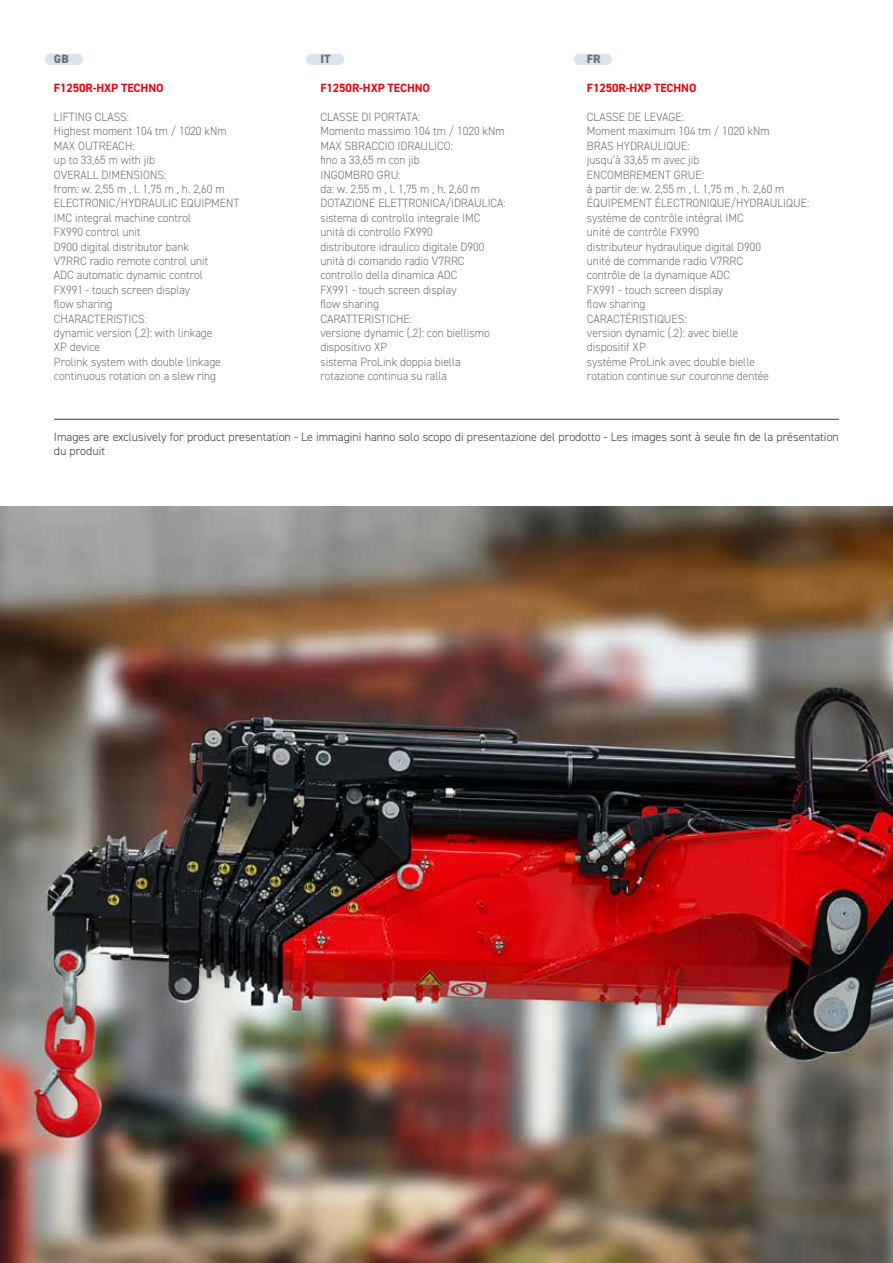
<style>
.page{position:relative;width:893px;height:1263px;background:#fff}
.page>*{position:absolute;margin:0;border:0;box-sizing:border-box;transform-origin:0 0}
.t1{font:300 12px/14.4px "DIN2014";color:#706f6f;scale:.96 1}
.t2{font:300 12px/14.4px "DIN2014";color:#3c3c3b}
.t3{font:700 12px "DIN2014";letter-spacing:-.01em;color:#e30613}
.t4{font:800 12px "DIN2014";color:#706f6f}
</style>
<div class="page">
<img style="left:0;top:506px;width:893px;height:757px">
<div style="left:45px;top:54px;width:38px;height:11px;background:#d9e5ec;border-radius:6px"></div>
<div style="left:306px;top:54px;width:38px;height:11px;background:#d9e5ec;border-radius:6px"></div>
<div style="left:574px;top:54px;width:38px;height:11px;background:#d9e5ec;border-radius:6px"></div>
<hr style="left:54px;top:419px;width:785px;height:1px;background:#3c3c3b">
<p class="t4" style="left:54px;top:51px;width:16px">GB</p>
<p class="t3" style="left:54px;top:80px;width:111px">F1250R-HXP TECHNO</p>
<p class="t1" style="left:54px;top:110px;width:195px">LIFTING CLASS:<br>Highest moment 104 tm / 1020 kNm<br>MAX OUTREACH:<br>up to 33,65 m with jib<br>OVERALL DIMENSIONS:<br>from: w. 2,55 m , l. 1,75 m , h. 2,60 m<br>ELECTRONIC/HYDRAULIC EQUIPMENT<br>IMC integral machine control<br>FX990 control unit<br>D900 digital distributor bank<br>V7RRC radio remote control unit<br>ADC automatic dynamic control<br>FX991 - touch screen display<br>flow sharing<br>CHARACTERISTICS:<br>dynamic version (.2): with linkage<br>XP device<br>Prolink system with double linkage continuous rotation on a slew ring</p>
<p class="t4" style="left:320px;top:51px;width:12px">IT</p>
<p class="t3" style="left:320px;top:80px;width:111px">F1250R-HXP TECHNO</p>
<p class="t1" style="left:320px;top:110px;width:195px">CLASSE DI PORTATA:<br>Momento massimo 104 tm / 1020 kNm<br>MAX SBRACCIO IDRAULICO:<br>fino a 33,65 m con jib<br>INGOMBRO GRU:<br>da: w. 2,55 m , l. 1,75 m , h. 2,60 m<br>DOTAZIONE ELETTRONICA/IDRAULICA: sistema di controllo integrale IMC unità di controllo FX990<br>distributore idraulico digitale D900 unità di comando radio V7RRC controllo della dinamica ADC<br>FX991 - touch screen display<br>flow sharing<br>CARATTERISTICHE:<br>versione dynamic (.2): con biellismo dispositivo XP<br>sistema ProLink doppia biella rotazione continua su ralla</p>
<p class="t4" style="left:587px;top:51px;width:15px">FR</p>
<p class="t3" style="left:587px;top:80px;width:111px">F1250R-HXP TECHNO</p>
<p class="t1" style="left:587px;top:110px;width:233px">CLASSE DE LEVAGE:<br>Moment maximum 104 tm / 1020 kNm<br>BRAS HYDRAULIQUE:<br>jusqu’à 33,65 m avec jib<br>ENCOMBREMENT GRUE:<br>à partir de: w. 2,55 m , l. 1,75 m , h. 2,60 m<br>ÉQUIPEMENT ÉLECTRONIQUE/HYDRAULIQUE: système de contrôle intégral IMC<br>unité de contrôle FX990<br>distributeur hydraulique digital D900<br>unité de commande radio V7RRC<br>contrôle de la dynamique ADC<br>FX991 - touch screen display<br>flow sharing<br>CARACTÉRISTIQUES:<br>version dynamic (.2): avec bielle<br>dispositif XP<br>système ProLink avec double bielle<br>rotation continue sur couronne dentée</p>
<p class="t2" style="left:54px;top:430px;width:786px">Images are exclusively for product presentation - Le immagini hanno solo scopo di presentazione del prodotto - Les images sont à seule fin de la présentation du produit</p>
</div>
